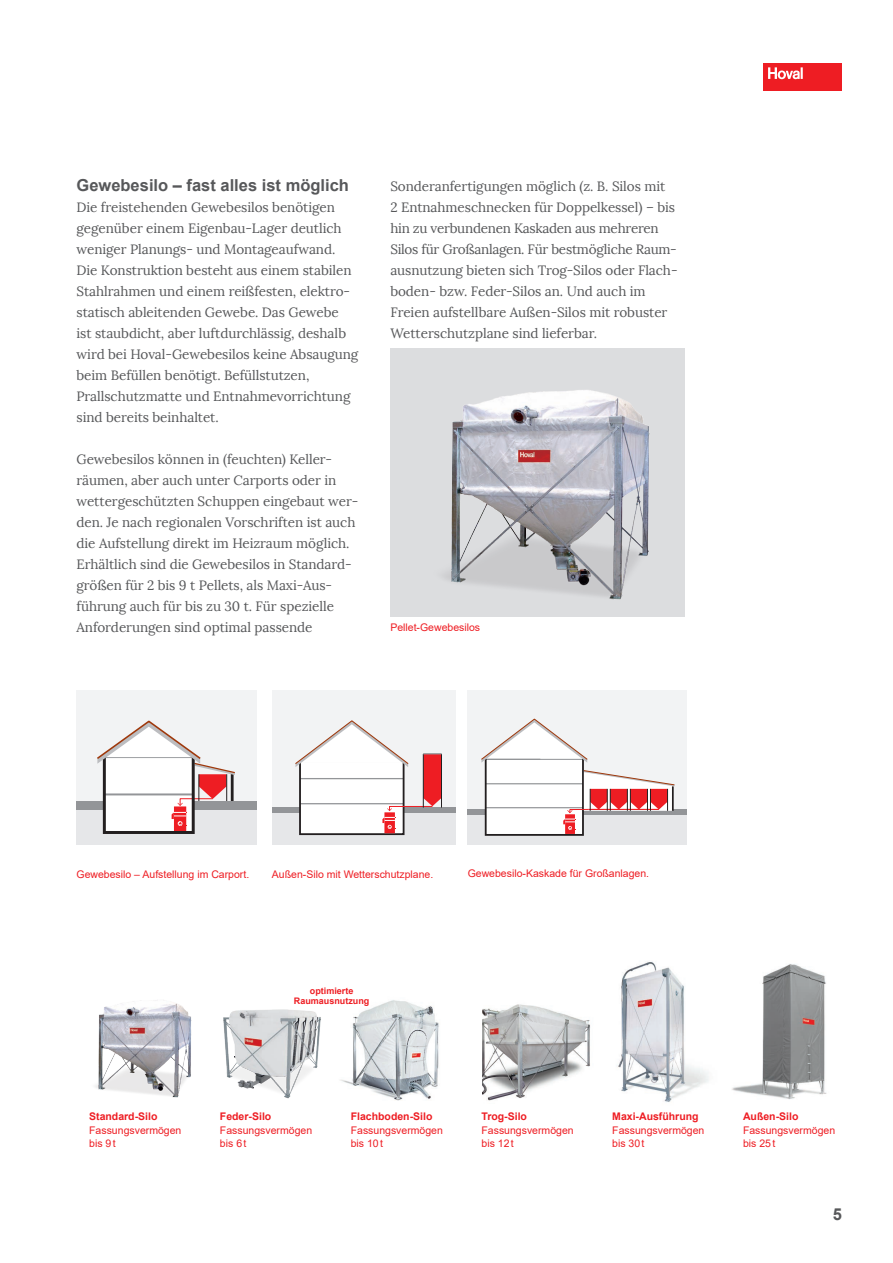
<style>
.page{position:relative;width:893px;height:1263px;background:#fff}
.page>*{position:absolute;margin:0;border:0;box-sizing:border-box;transform-origin:0 0}
.Introtext{font:700 16.5px "Arial";color:#57585a}
.Copytext{font:13.5px/21px "Lora";letter-spacing:-.005em;color:#57585a}
.Image_caption{font:10.5px/13.5px "Arial";color:#ee1d23}
.Image_caption-2{font:700 10.5px "Arial";color:#ee1d23}
.Image_caption-3{font:700 9px/10.5px "Arial";color:#ee1d23;text-align:center}
.s1{font-weight:700}
</style>
<div class="page">
<div style="left:391px;top:348px;width:294px;height:268px;background:#dcdddf"></div>
<img style="left:444px;top:390px;width:206px;height:210px">
<img style="left:95px;top:1000px;width:97px;height:98px">
<img style="left:482px;top:1004px;width:108px;height:97px">
<img style="left:618px;top:961px;width:91px;height:141px">
<img style="left:340px;top:1000px;width:99px;height:101px">
<img style="left:223px;top:1009px;width:98px;height:90px">
<img style="left:732px;top:964px;width:95px;height:136px">
<div style="left:272px;top:812px;width:184px;height:33px;background:#e6e7e9"></div>
<div style="left:272px;top:690px;width:184px;height:122px;background:#f2f3f4"></div>
<div style="left:272px;top:807px;width:184px;height:6px;background:#939598"></div>
<div style="left:300px;top:763px;width:104px;height:70px;background:#fff"></div>
<div style="left:299px;top:760px;width:105px;height:75px;border:2px solid #231f20"></div>
<div style="left:384px;top:812px;width:11px;height:21px;background:#ee1d23"></div>
<svg style="left:382px;top:817px;width:14px;height:12px"></svg>
<svg style="left:295px;top:720px;width:147px;height:91px"></svg>
<div style="left:468px;top:814px;width:219px;height:31px;background:#e6e7e9"></div>
<div style="left:468px;top:690px;width:219px;height:124px;background:#f2f3f4"></div>
<div style="left:468px;top:809px;width:219px;height:5px;background:#939598"></div>
<div style="left:486px;top:759px;width:97px;height:76px;background:#fff"></div>
<hr style="left:486px;top:783px;width:97px;height:1px;background:#939598">
<hr style="left:486px;top:807px;width:97px;height:1px;background:#939598">
<div style="left:485px;top:756px;width:99px;height:80px;border:2px solid #231f20"></div>
<svg style="left:481px;top:718px;width:107px;height:45px"></svg>
<svg style="left:567px;top:770px;width:108px;height:43px"></svg>
<div style="left:565px;top:814px;width:10px;height:20px;background:#ee1d23"></div>
<svg style="left:563px;top:819px;width:13px;height:11px"></svg>
<div style="left:77px;top:808px;width:180px;height:37px;background:#e6e7e9"></div>
<div style="left:77px;top:690px;width:180px;height:118px;background:#f2f3f4"></div>
<div style="left:77px;top:801px;width:180px;height:8px;background:#939598"></div>
<div style="left:104px;top:758px;width:90px;height:74px;background:#fff"></div>
<div style="left:103px;top:753px;width:92px;height:81px;border:3px solid #231f20"></div>
<svg style="left:97px;top:720px;width:138px;height:86px"></svg>
<div style="left:174px;top:806px;width:12px;height:25px;background:#ee1d23"></div>
<svg style="left:172px;top:812px;width:15px;height:14px"></svg>
<div style="left:763px;top:63px;width:79px;height:27px;background:#ee1d23"></div>
<svg style="left:768px;top:67px;width:35px;height:12px"></svg>
<p class="Introtext" style="left:77px;top:174px;width:274px">Gewebesilo – fast alles ist möglich</p>
<p class="Copytext" style="left:77px;top:197px;width:283px">Die freistehenden Gewebesilos benötigen gegenüber einem Eigenbau-Lager deutlich weniger Planungs- und Montageaufwand.<br>Die Konstruktion besteht aus einem stabilen Stahlrahmen und einem reißfesten, elektro&shy;statisch ableitenden Gewebe. Das Gewebe<br>ist staubdicht, aber luftdurchlässig, deshalb wird bei Hoval-Gewebesilos keine Absaugung beim Befüllen benötigt. Befüllstutzen, Prallschutzmatte und Entnahmevorrichtung sind bereits beinhaltet.</p>
<p class="Copytext" style="left:77px;top:449px;width:283px">Gewebesilos können in (feuchten) Keller‑ räumen, aber auch unter Carports oder in wettergeschützten Schuppen eingebaut wer&shy;den. Je nach regionalen Vorschriften ist auch die Aufstellung direkt im Heizraum möglich.</p>
<p class="Copytext" style="left:77px;top:554px;width:275px">Erhältlich sind die Gewebesilos in Standard‑ größen für 2 bis 9 t Pellets, als Maxi-Aus‑ führung auch für bis zu 30 t. Für spezielle Anforderungen sind optimal passende</p>
<p class="Copytext" style="left:390px;top:176px;width:289px">Sonderanfertigungen möglich (z. B. Silos mit<br>2 Entnahmeschnecken für Doppelkessel) – bis hin zu verbundenen Kaskaden aus mehreren Silos für Großanlagen. Für bestmögliche Raum&shy;ausnutzung bieten sich Trog-Silos oder Flach&shy;boden- bzw. Feder-Silos an. Und auch im Freien aufstellbare Außen-Silos mit robuster Wetterschutzplane sind lieferbar.</p>
<p class="Image_caption" style="left:390px;top:621px;width:91px">Pellet-Gewebesilos</p>
<p class="Image_caption" style="left:77px;top:867px;width:174px">Gewebesilo – Aufstellung im Carport.</p>
<p class="Image_caption" style="left:272px;top:867px;width:163px">Außen-Silo mit Wetterschutzplane.</p>
<p class="Image_caption" style="left:468px;top:867px;width:183px">Gewebesilo-Kaskade für Großanlagen.</p>
<p class="Image_caption-3" style="left:294px;top:985px;width:77px">optimierte<br>Raumausnutzung</p>
<p class="Image_caption-2" style="left:89px;top:1109px;width:70px">Standard-Silo</p>
<p class="Image_caption" style="left:89px;top:1123px;width:94px">Fassungsvermögen bis 9t</p>
<p class="Image_caption-2" style="left:220px;top:1109px;width:53px">Feder-Silo</p>
<p class="Image_caption" style="left:220px;top:1123px;width:94px">Fassungsvermögen bis 6t</p>
<p class="Image_caption-2" style="left:351px;top:1109px;width:83px">Flachboden-Silo</p>
<p class="Image_caption" style="left:351px;top:1123px;width:94px">Fassungsvermögen bis 10t</p>
<p class="Image_caption-2" style="left:481px;top:1109px;width:47px">Trog-Silo</p>
<p class="Image_caption" style="left:481px;top:1123px;width:94px">Fassungsvermögen bis 12t</p>
<p class="Image_caption" style="left:612px;top:1110px;width:94px"><span class="s1">Maxi-Ausführung<br></span>Fassungsvermögen bis 30t</p>
<p class="Image_caption-2" style="left:743px;top:1109px;width:57px">Außen-Silo</p>
<p class="Image_caption" style="left:743px;top:1123px;width:94px">Fassungsvermögen bis 25t</p>
<p class="Introtext" style="left:833px;top:1203px;width:11px">5</p>
</div>
